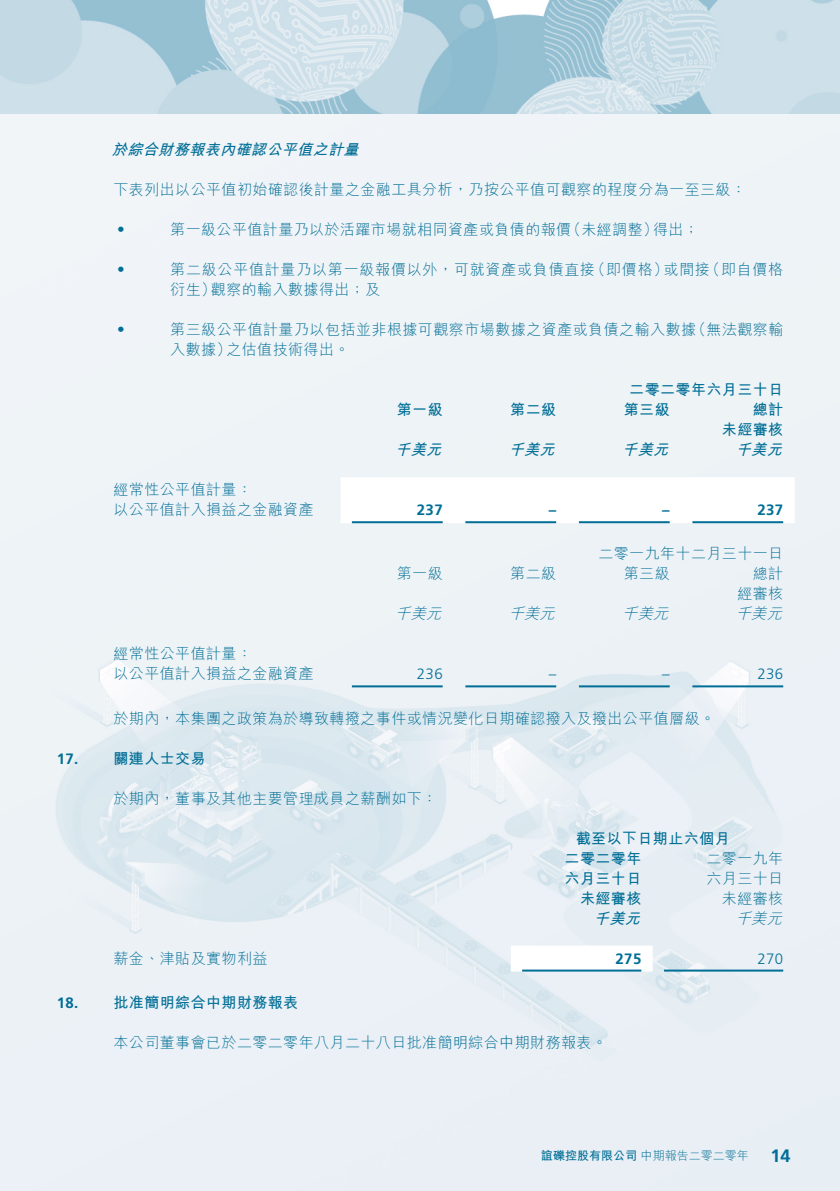
<style>
.page{position:relative;width:840px;height:1191px;background:#fff}
.page>*{position:absolute;margin:0;border:0;box-sizing:border-box;transform-origin:0 0}
.t1{font:300 15px/20px "M Hei HK";letter-spacing:.03em;color:#006e96}
.t2{font:700 15px/20px "M Hei HK";letter-spacing:.03em;color:#006e96;text-align:right}
.t3{font:300 15px/20px "M Hei HK";letter-spacing:.05em;color:#006e96}
.t4{font:italic 700 15px "M Hei HK";color:#006e96}
.t5{font:italic 300 15px "M Hei HK";color:#006e96}
.t6{font:700 15px "Frutiger LT Std";letter-spacing:.03em;color:#006e96}
.t7{font:300 15px "Frutiger LT Std";letter-spacing:.03em;color:#006e96}
.t8{font:300 12px "M Hei HK";color:#006e96}
.s1{font-family:"Frutiger LT Std"}
.s2{font-weight:700}
.s3{font-family:"Frutiger LT Std";font-weight:700;font-size:18px}
</style>
<div class="page">
<img style="left:0;top:113px;width:839px;height:1078px">
<img style="left:0;top:0;width:839px;height:113px">
<svg style="left:340px;top:477px;width:454px;height:46px"></svg>
<hr style="left:351px;top:521px;width:91px;height:2px;background:#006e96">
<hr style="left:465px;top:521px;width:91px;height:2px;background:#006e96">
<hr style="left:578px;top:521px;width:91px;height:2px;background:#006e96">
<hr style="left:692px;top:521px;width:90px;height:2px;background:#006e96">
<hr style="left:351px;top:685px;width:91px;height:2px;background:#006e96">
<hr style="left:465px;top:685px;width:91px;height:2px;background:#006e96">
<hr style="left:578px;top:685px;width:91px;height:2px;background:#006e96">
<hr style="left:692px;top:685px;width:90px;height:2px;background:#006e96">
<svg style="left:510px;top:945px;width:142px;height:26px"></svg>
<hr style="left:522px;top:969px;width:119px;height:2px;background:#006e96">
<hr style="left:663px;top:969px;width:119px;height:2px;background:#006e96">
<p class="t4" style="left:112px;top:139px;width:253px">於綜合財務報表內確認公平值之計量</p>
<p class="t1" style="left:113px;top:179px;width:633px">下表列出以公平值初始確認後計量之金融工具分析，乃按公平值可觀察的程度分為一至三級：</p>
<p class="t1" style="left:113px;top:219px;width:16px">‧</p>
<p class="t1" style="left:170px;top:219px;width:530px">第一級公平值計量乃以於活躍市場就相同資產或負債的報價（未經調整）得出；</p>
<p class="t1" style="left:113px;top:259px;width:16px">‧</p>
<p class="t3" style="left:170px;top:259px;width:614px">第二級公平值計量乃以第一級報價以外，可就資產或負債直接（即價格）或間接（即自價格衍生）觀察的輸入數據得出；及</p>
<p class="t1" style="left:113px;top:319px;width:16px">‧</p>
<p class="t1" style="left:170px;top:319px;width:614px">第三級公平值計量乃以包括並非根據可觀察市場數據之資產或負債之輸入數據（無法觀察輸入數據）之估值技術得出。</p>
<p class="t2" style="left:629px;top:378px;width:155px">二零二零年六月三十日</p>
<p class="t2" style="left:396px;top:398px;width:47px">第一級</p>
<p class="t2" style="left:510px;top:398px;width:47px">第二級</p>
<p class="t2" style="left:623px;top:398px;width:47px">第三級</p>
<p class="t2" style="left:721px;top:398px;width:63px">總計<br>未經審核</p>
<p class="t4" style="left:395px;top:439px;width:52px">千美元</p>
<p class="t4" style="left:508px;top:439px;width:52px">千美元</p>
<p class="t4" style="left:622px;top:439px;width:52px">千美元</p>
<p class="t4" style="left:735px;top:439px;width:52px">千美元</p>
<p class="t1" style="left:113px;top:479px;width:202px">經常性公平值計量：<br>以公平值計入損益之金融資產</p>
<p class="t6" style="left:416px;top:501px;width:27px">237</p>
<p class="t6" style="left:548px;top:501px;width:9px">–</p>
<p class="t6" style="left:661px;top:501px;width:9px">–</p>
<p class="t6" style="left:757px;top:501px;width:27px">237</p>
<p class="t1" style="left:598px;top:544px;width:186px">二零一九年十二月三十一日</p>
<p class="t1" style="left:396px;top:563px;width:47px">第一級</p>
<p class="t1" style="left:510px;top:563px;width:47px">第二級</p>
<p class="t1" style="left:623px;top:563px;width:47px">第三級</p>
<p class="t1" style="left:737px;top:563px;width:47px;text-align:right">總計經審核</p>
<p class="t5" style="left:395px;top:606px;width:51px">千美元</p>
<p class="t5" style="left:508px;top:606px;width:51px">千美元</p>
<p class="t5" style="left:622px;top:606px;width:51px">千美元</p>
<p class="t5" style="left:735px;top:606px;width:51px">千美元</p>
<p class="t1" style="left:113px;top:644px;width:202px">經常性公平值計量：<br>以公平值計入損益之金融資產</p>
<p class="t7" style="left:416px;top:666px;width:27px">236</p>
<p class="t7" style="left:548px;top:666px;width:9px">–</p>
<p class="t7" style="left:661px;top:666px;width:9px">–</p>
<p class="t7" style="left:757px;top:666px;width:27px">236</p>
<p class="t1" style="left:113px;top:708px;width:602px">於期內，本集團之政策為於導致轉撥之事件或情況變化日期確認撥入及撥出公平值層級。</p>
<p class="t2" style="left:57px;top:747px;width:150px"><span class="s1">17.</span> 關連人士交易</p>
<p class="t1" style="left:113px;top:788px;width:325px">於期內，董事及其他主要管理成員之薪酬如下：</p>
<p class="t2" style="left:564px;top:827px;width:166px;text-align:left;text-indent:11px">截至以下日期止六個月二零二零年<br>六月三十日</p>
<p class="t1" style="left:706px;top:848px;width:78px">二零一九年六月三十日</p>
<p class="t2" style="left:579px;top:887px;width:63px">未經審核</p>
<p class="t1" style="left:721px;top:888px;width:63px">未經審核</p>
<p class="t4" style="left:593px;top:907px;width:52px">千美元</p>
<p class="t5" style="left:735px;top:910px;width:51px">千美元</p>
<p class="t1" style="left:113px;top:948px;width:155px">薪金、津貼及實物利益</p>
<p class="t6" style="left:615px;top:949px;width:27px">275</p>
<p class="t7" style="left:757px;top:950px;width:27px">270</p>
<p class="t2" style="left:57px;top:991px;width:243px"><span class="s1">18.</span> 批准簡明綜合中期財務報表</p>
<p class="t1" style="left:113px;top:1032px;width:495px">本公司董事會已於二零二零年八月二十八日批准簡明綜合中期財務報表。</p>
<p class="t8" style="left:540px;top:1149px;width:251px"><span class="s2">誼礫控股有限公司</span>中期報告二零二零年 <span class="s3">14</span></p>
</div>
